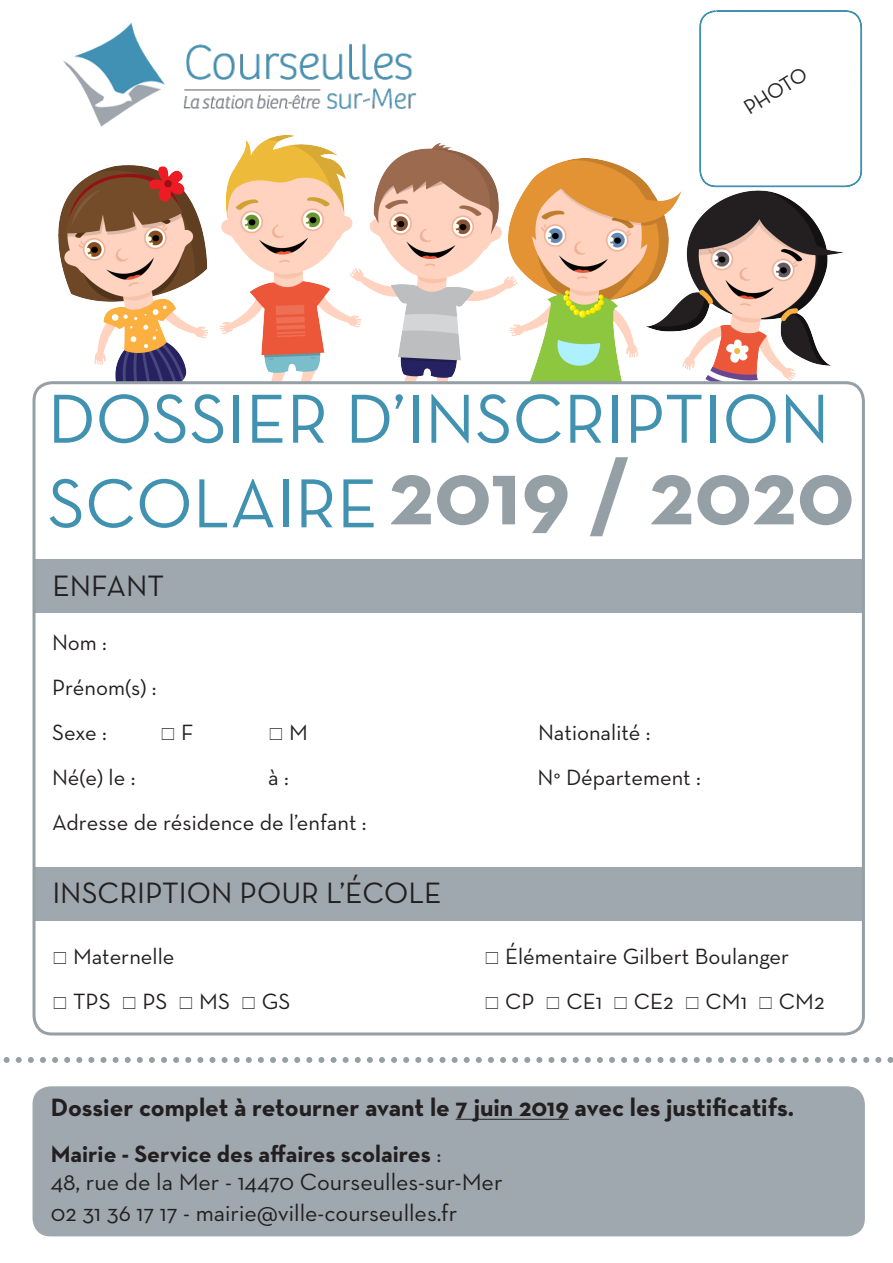
<style>
.page{position:relative;width:893px;height:1263px;background:#fff}
.page>*{position:absolute;margin:0;border:0;box-sizing:border-box;transform-origin:0 0}
.t1{font:700 93px "Neutra Text";color:#959fa6}
.t2{font:70.5px "Neutra Text";color:#4191b1}
.t3{font:30px "Neutra Text";color:#231f20}
.t4{font:700 25.5px "Neutra Text";color:#231f20}
.t5{font:24px "Neutra Text";color:#231f20}
.t6{font:700 24px "Neutra Text";color:#231f20}
.t7{font:22.5px "Neutra Text";color:#231f20}
.t8{font:21px "Neutra Text";color:#231f20}
.s1{font-weight:400}
</style>
<div class="page">
<img style="left:58px;top:140px;width:785px;height:241px">
<div style="left:33px;top:381px;width:832px;height:654px;border:3px solid #959fa6;border-radius:18px"></div>
<svg style="left:699px;top:10px;width:163px;height:177px"></svg>
<img style="left:63px;top:23px;width:354px;height:117px">
<div style="left:36px;top:559px;width:826px;height:53px;background:#9fa8af"></div>
<svg style="left:3px;top:1057px;width:890px;height:6px"></svg>
<div style="left:36px;top:867px;width:826px;height:54px;background:#9fa8af"></div>
<div style="left:33px;top:1086px;width:832px;height:150px;background:#9fa8af;border-radius:18px"></div>
<hr style="left:456px;top:1119px;width:113px;height:1px;background:#231f20">
<p class="t8" style="left:739px;top:98px;width:72px;rotate:-32deg">PHOTO</p>
<p class="t2" style="left:48px;top:376px;width:783px">DOSSIER D’INSCRIPTION</p>
<p class="t2" style="left:48px;top:461px;width:332px">SCOLAIRE</p>
<p class="t1" style="left:389px;top:435px;width:467px">2019 / 2020</p>
<p class="t3" style="left:52px;top:568px;width:113px">ENFANT</p>
<p class="t7" style="left:52px;top:629px;width:56px">Nom :</p>
<p class="t7" style="left:52px;top:674px;width:106px">Prénom(s) :</p>
<p class="t7" style="left:52px;top:719px;width:56px">Sexe :</p>
<p class="t7" style="left:181px;top:719px;width:14px">F</p>
<p class="t7" style="left:289px;top:719px;width:20px">M</p>
<p class="t7" style="left:538px;top:719px;width:114px">Nationalité :</p>
<p class="t7" style="left:52px;top:764px;width:85px">Né(e) le :</p>
<p class="t7" style="left:268px;top:764px;width:22px">à :</p>
<p class="t7" style="left:537px;top:764px;width:165px">N° Département :</p>
<p class="t7" style="left:52px;top:809px;width:316px">Adresse de résidence de l’enfant :</p>
<p class="t3" style="left:52px;top:875px;width:391px">INSCRIPTION POUR L’ÉCOLE</p>
<p class="t7" style="left:73px;top:942px;width:103px">Maternelle</p>
<p class="t7" style="left:505px;top:942px;width:286px">Élémentaire Gilbert Boulanger</p>
<p class="t7" style="left:73px;top:987px;width:39px">TPS</p>
<p class="t7" style="left:142px;top:987px;width:27px">PS</p>
<p class="t7" style="left:199px;top:987px;width:32px">MS</p>
<p class="t7" style="left:262px;top:987px;width:30px">GS</p>
<p class="t7" style="left:505px;top:987px;width:31px">CP</p>
<p class="t7" style="left:566px;top:987px;width:37px">CE1</p>
<p class="t7" style="left:634px;top:987px;width:41px">CE2</p>
<p class="t7" style="left:706px;top:987px;width:43px">CM1</p>
<p class="t7" style="left:779px;top:987px;width:47px">CM2</p>
<p class="t4" style="left:51px;top:1091px;width:745px">Dossier complet à retourner avant le 7 juin 2019 avec les justificatifs.</p>
<p class="t6" style="left:51px;top:1138px;width:392px">Mairie - Service des affaires scolaires <span class="s1">:</span></p>
<p class="t5" style="left:51px;top:1168px;width:453px">48, rue de la Mer - 14470 Courseulles-sur-Mer</p>
<p class="t5" style="left:51px;top:1198px;width:408px">02 31 36 17 17 - mairie@ville-courseulles.fr</p>
</div>
